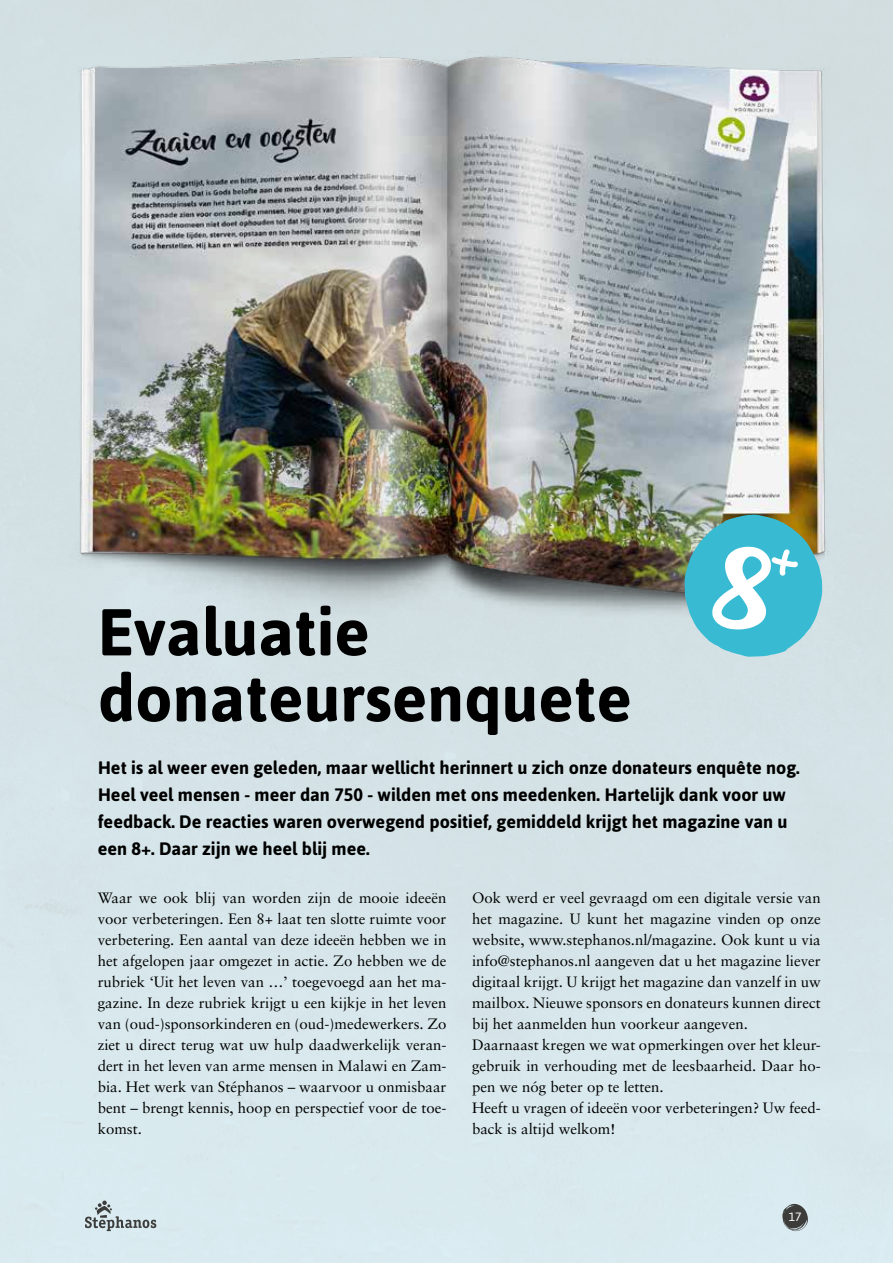
<style>
.page{position:relative;width:893px;height:1263px;background:#fff}
.page>*{position:absolute;margin:0;border:0;box-sizing:border-box;transform-origin:0 0}
.t1{font:700 66px/66px "Asap";color:#000}
.t2{font:700 18px/27px "Asap";color:#000}
.t3{font:15px/21px "Sabon";color:#000;text-align:justify}
.t4{font:12px "Asap";color:#fff}
</style>
<div class="page">
<img style="left:0;top:17px;width:893px;height:601px">
<svg style="left:782px;top:1204px;width:26px;height:27px"></svg>
<svg style="left:85px;top:1200px;width:71px;height:31px;background:#b7c5c9"></svg>
<svg style="left:684px;top:514px;width:138px;height:143px;background:#53b9c4"></svg>
<h1 class="t1" style="left:98px;top:597px;width:536px">Evaluatie donateursenquete</h1>
<p class="t2" style="left:98px;top:754px;width:703px">Het is al weer even geleden, maar wellicht herinnert u zich onze donateurs enquête nog.<br>Heel veel mensen - meer dan 750 - wilden met ons meedenken. Hartelijk dank voor uw feedback. De reacties waren overwegend positief, gemiddeld krijgt het magazine van u een 8+. Daar zijn we heel blij mee.</p>
<p class="t3" style="left:472px;top:887px;width:350px;text-align:left">Ook werd er veel gevraagd om een digitale versie van het magazine. U kunt het magazine vinden op onze website, www.stephanos.nl/magazine. Ook kunt u via info@stephanos.nl aangeven dat u het magazine liever digitaal krijgt. U krijgt het magazine dan vanzelf in uw mailbox. Nieuwe sponsors en donateurs kunnen direct bij het aanmelden hun voorkeur aangeven.<br>Daarnaast kregen we wat opmerkingen over het kleur&shy;gebruik in verhouding met de leesbaarheid. Daar ho&shy;pen we nóg beter op te letten.<br>Heeft u vragen of ideeën voor verbeteringen? Uw feed&shy;back is altijd welkom!</p>
<p class="t3" style="left:98px;top:887px;width:350px">Waar we ook blij van worden zijn de mooie ideeën voor verbeteringen. Een 8+ laat ten slotte ruimte voor verbetering. Een aantal van deze ideeën hebben we in het afgelopen jaar omgezet in actie. Zo hebben we de rubriek ‘Uit het leven van …’ toegevoegd aan het ma&shy;gazine. In deze rubriek krijgt u een kijkje in het leven van (oud-)sponsorkinderen en (oud-)medewerkers. Zo ziet u direct terug wat uw hulp daadwerkelijk veran&shy;dert in het leven van arme mensen in Malawi en Zam&shy;bia. Het werk van Stéphanos – waarvoor u onmisbaar bent – brengt kennis, hoop en perspectief voor de toe&shy;komst.</p>
<p class="t4" style="left:789px;top:1209px;width:14px">17</p>
</div>
